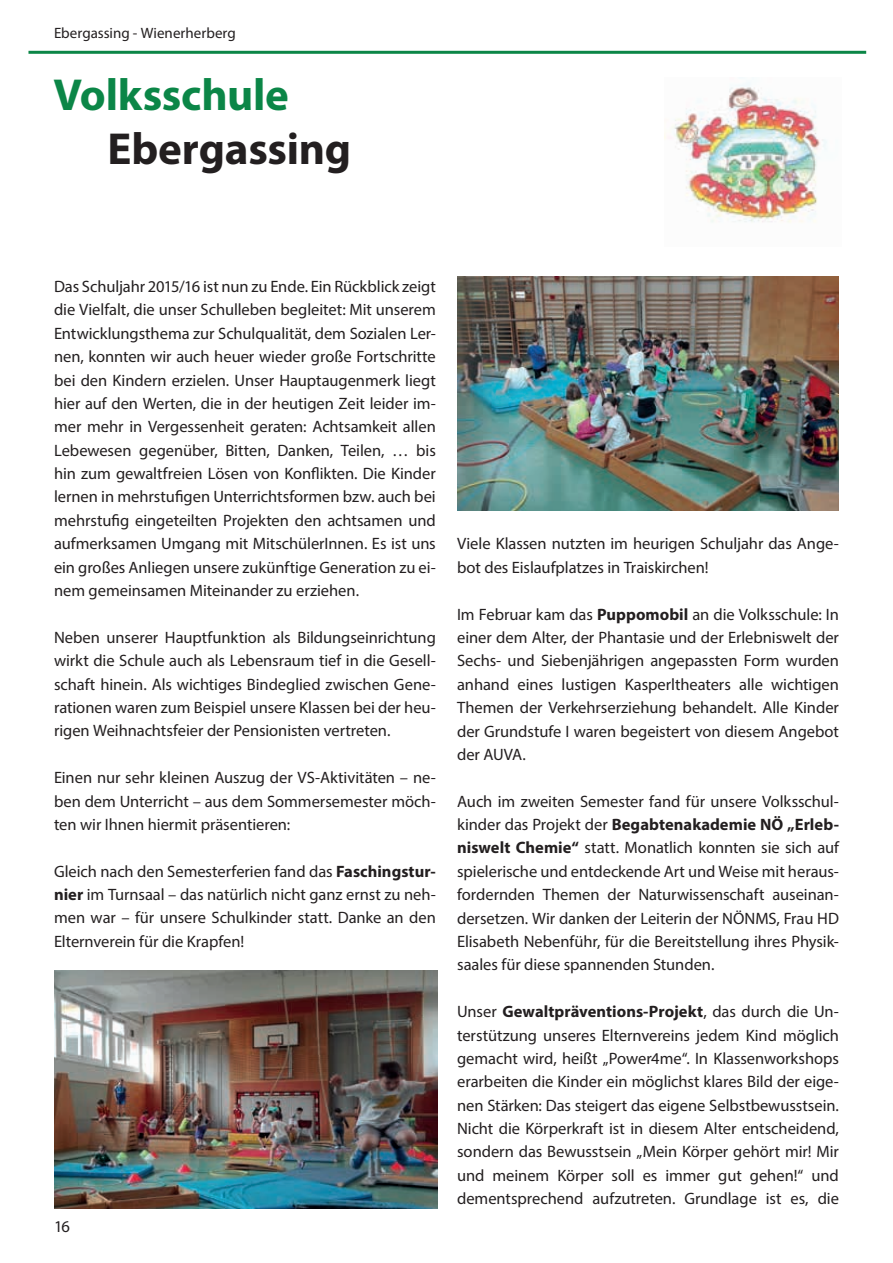
<style>
.page{position:relative;width:893px;height:1263px;background:#fff}
.page>*{position:absolute;margin:0;border:0;box-sizing:border-box;transform-origin:0 0}
.t1{font:700 45px "Myriad Pro";letter-spacing:-.005em;color:#0b8647}
.t2{font:700 45px "Myriad Pro";letter-spacing:-.005em;color:#231f20}
.t3{font:16.5px/23.4px "Myriad Pro";letter-spacing:-.005em;color:#231f20;text-align:justify}
.t4{font:15px "Myriad Pro";color:#231f20}
.s1{font-weight:700}
</style>
<div class="page">
<hr style="left:28px;top:51px;width:838px;height:3px;background:#0b8647">
<img style="left:54px;top:970px;width:383px;height:238px">
<img style="left:665px;top:82px;width:162px;height:141px">
<img style="left:457px;top:276px;width:382px;height:234px">
<p class="t4" style="left:54px;top:24px;width:183px">Ebergassing - Wienerherberg</p>
<h1 class="t1" style="left:54px;top:66px;width:237px">Volksschule</h1>
<h1 class="t2" style="left:108px;top:120px;width:245px">Ebergassing</h1>
<p class="t3" style="left:54px;top:275px;width:383px">Das Schuljahr 2015/16 ist nun zu Ende. Ein Rückblick zeigt die Vielfalt, die unser Schulleben begleitet: Mit unserem Entwicklungsthema zur Schulqualität, dem Sozialen Ler&shy;nen, konnten wir auch heuer wieder große Fortschritte bei den Kindern erzielen. Unser Hauptaugenmerk liegt hier auf den Werten, die in der heutigen Zeit leider im&shy;mer mehr in Vergessenheit geraten: Achtsamkeit allen Lebewesen gegenüber, Bitten, Danken, Teilen, … bis hin zum gewaltfreien Lösen von Konflikten. Die Kinder lernen in mehrstufigen Unterrichtsformen bzw. auch bei mehrstufig eingeteilten Projekten den achtsamen und aufmerksamen Umgang mit MitschülerInnen. Es ist uns ein großes Anliegen unsere zukünftige Generation zu ei&shy;nem gemeinsamen Miteinander zu erziehen.</p>
<p class="t3" style="left:54px;top:625px;width:383px">Neben unserer Hauptfunktion als Bildungseinrichtung wirkt die Schule auch als Lebensraum tief in die Gesell&shy;schaft hinein. Als wichtiges Bindeglied zwischen Gene&shy;rationen waren zum Beispiel unsere Klassen bei der heu&shy;rigen Weihnachtsfeier der Pensionisten vertreten.</p>
<p class="t3" style="left:54px;top:766px;width:383px">Einen nur sehr kleinen Auszug der VS-Aktivitäten – ne&shy;ben dem Unterricht – aus dem Sommersemester möch&shy;ten wir Ihnen hiermit präsentieren:</p>
<p class="t3" style="left:54px;top:859px;width:383px">Gleich nach den Semesterferien fand das <span class="s1">Faschingstur&shy;nier</span> im Turnsaal – das natürlich nicht ganz ernst zu neh&shy;men war – für unsere Schulkinder statt. Danke an den Elternverein für die Krapfen!</p>
<p class="t3" style="left:54px;top:1214px;width:18px">16</p>
<p class="t3" style="left:457px;top:532px;width:383px">Viele Klassen nutzten im heurigen Schuljahr das Ange&shy;bot des Eislaufplatzes in Traiskirchen!</p>
<p class="t3" style="left:457px;top:602px;width:383px">Im Februar kam das <span class="s1">Puppomobil</span> an die Volksschule: In einer dem Alter, der Phantasie und der Erlebniswelt der Sechs- und Siebenjährigen angepassten Form wurden anhand eines lustigen Kasperltheaters alle wichtigen Themen der Verkehrserziehung behandelt. Alle Kinder der Grundstufe I waren begeistert von diesem Angebot der AUVA.</p>
<p class="t3" style="left:457px;top:789px;width:383px">Auch im zweiten Semester fand für unsere Volksschul&shy;kinder das Projekt der <span class="s1">Begabtenakademie NÖ „Erleb&shy;niswelt Chemie“</span> statt. Monatlich konnten sie sich auf spielerische und entdeckende Art und Weise mit heraus&shy;fordernden Themen der Naturwissenschaft auseinan&shy;dersetzen. Wir danken der Leiterin der NÖNMS, Frau HD Elisabeth Nebenführ, für die Bereitstellung ihres Physik&shy;saales für diese spannenden Stunden.</p>
<p class="t3" style="left:457px;top:1000px;width:383px">Unser <span class="s1">Gewaltpräventions-Projekt</span>, das durch die Un&shy;terstützung unseres Elternvereins jedem Kind möglich gemacht wird, heißt „Power4me“. In Klassenworkshops erarbeiten die Kinder ein möglichst klares Bild der eige&shy;nen Stärken: Das steigert das eigene Selbstbewusstsein.<br>Nicht die Körperkraft ist in diesem Alter entscheidend, sondern das Bewusstsein „Mein Körper gehört mir! Mir und meinem Körper soll es immer gut gehen!“ und dementsprechend aufzutreten. Grundlage ist es, die</p>
</div>
